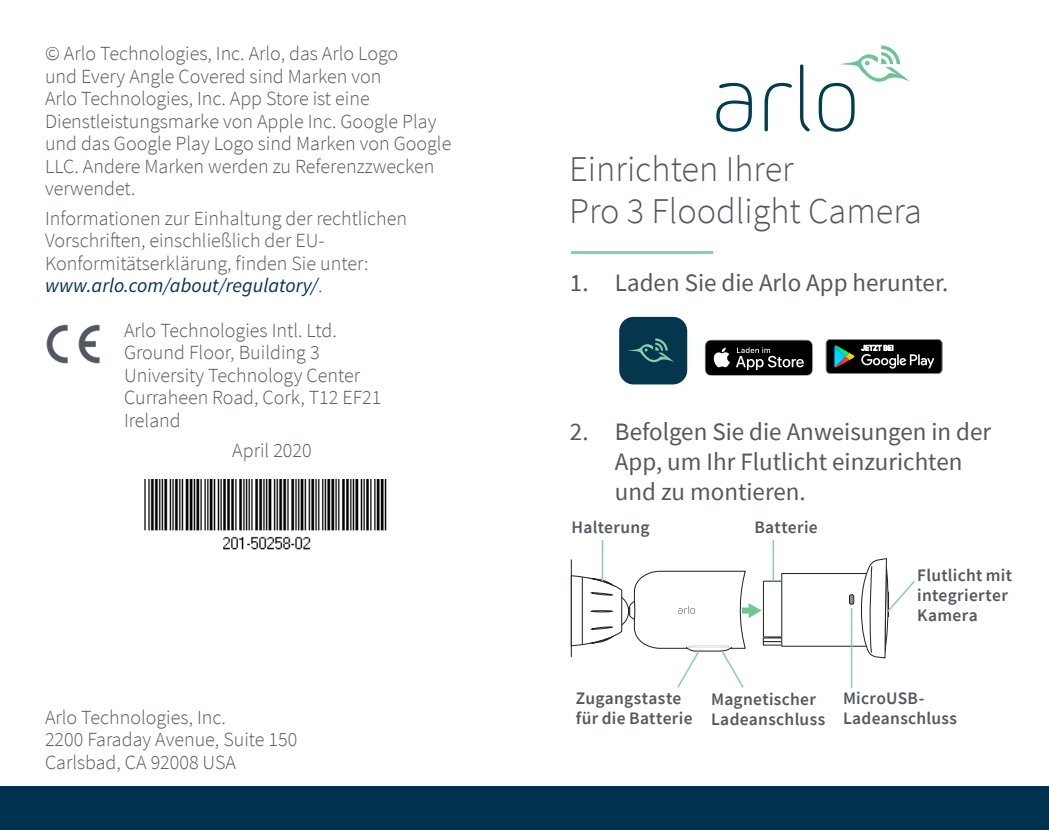
<style>
.page{position:relative;width:1049px;height:830px;background:#fff}
.page>*{position:absolute;margin:0;border:0;box-sizing:border-box;transform-origin:0 0}
.h1_head{font:300 36.25px/41.2px "Source Sans Pro";color:#535861}
.t1{font:25px/30px "Source Sans Pro";color:#535861}
.legalese{font:300 20px/22.5px "Source Sans Pro";color:#535861}
.CallOut_small{font:600 17.5px/20px "Source Sans Pro";letter-spacing:.015em;color:#535861}
.s1{font-weight:400;font-style:italic;color:#05364e}
</style>
<div class="page">
<svg style="left:716px;top:83px;width:36px;height:49px"></svg>
<svg style="left:764px;top:83px;width:28px;height:48px"></svg>
<svg style="left:800px;top:64px;width:9px;height:67px"></svg>
<svg style="left:819px;top:45px;width:91px;height:87px"></svg>
<img style="left:46px;top:324px;width:54px;height:40px">
<hr style="left:571px;top:251px;width:142px;height:2px;background:#89ceae">
<img style="left:144px;top:479px;width:243px;height:71px">
<div style="left:0;top:785px;width:1049px;height:44px;background:#00314e"></div>
<svg style="left:826px;top:339px;width:116px;height:34px;background:#272e2c"></svg>
<svg style="left:705px;top:339px;width:108px;height:36px;background:#2f2f2f"></svg>
<div style="left:619px;top:317px;width:68px;height:67px;background:#05364e;border-radius:14px"></div>
<svg style="left:628px;top:338px;width:46px;height:25px"></svg>
<svg style="left:594px;top:593px;width:35px;height:35px"></svg>
<div style="left:594px;top:593px;width:35px;height:35px;border:1px solid #231f20;border-radius:50%"></div>
<hr style="left:571px;top:559px;width:1px;height:97px;background:#231f20">
<svg style="left:571px;top:575px;width:51px;height:71px"></svg>
<div style="left:849px;top:594px;width:5px;height:10px;border:1px solid #231f20;border-radius:2px"></div>
<hr style="left:772px;top:539px;width:2px;height:42px;background:#89ceae">
<svg style="left:628px;top:570px;width:225px;height:118px"></svg>
<hr style="left:602px;top:539px;width:1px;height:42px;background:#89ceae">
<svg style="left:861px;top:558px;width:54px;height:101px"></svg>
<p class="legalese" style="left:45px;top:42px;width:408px">© Arlo Technologies, Inc. Arlo, das Arlo Logo<br>und Every Angle Covered sind Marken von<br>Arlo Technologies, Inc. App Store ist eine Dienstleistungsmarke von Apple Inc. Google Play und das Google Play Logo sind Marken von Google LLC. Andere Marken werden zu Referenzzwecken verwendet.</p>
<p class="legalese" style="left:45px;top:207px;width:364px">Informationen zur Einhaltung der rechtlichen Vorschriften, einschließlich der EU-Konformitätserklärung, finden Sie unter: <span class="s1">www.arlo.com/about/regulatory/</span>.</p>
<p class="legalese" style="left:124px;top:318px;width:259px">Arlo Technologies Intl. Ltd.<br>Ground Floor, Building 3<br>University Technology Center<br>Curraheen Road, Cork, T12 EF21<br>Ireland</p>
<p class="legalese" style="left:232px;top:439px;width:81px">April 2020</p>
<p class="legalese" style="left:45px;top:705px;width:254px">Arlo Technologies, Inc.<br>2200 Faraday Avenue, Suite 150<br>Carlsbad, CA 92008 USA</p>
<p class="h1_head" style="left:569px;top:149px;width:354px">Einrichten Ihrer<br>Pro 3 Floodlight Camera</p>
<p class="t1" style="left:570px;top:268px;width:380px">1. Laden Sie die Arlo App herunter.</p>
<p class="t1" style="left:615px;top:416px;width:378px;text-indent:-45px">2. Befolgen Sie die Anweisungen in der<br>App, um Ihr Flutlicht einzurichten und zu montieren.</p>
<p class="CallOut_small" style="left:572px;top:517px;width:79px">Halterung</p>
<p class="CallOut_small" style="left:754px;top:517px;width:65px">Batterie</p>
<p class="CallOut_small" style="left:917px;top:565px;width:96px">Flutlicht mit integrierter<br>Kamera</p>
<p class="CallOut_small" style="left:576px;top:687px;width:118px">Zugangstaste für die Batterie</p>
<p class="CallOut_small" style="left:711px;top:688px;width:116px">Magnetischer<br>Ladeanschluss</p>
<p class="CallOut_small" style="left:843px;top:687px;width:116px">MicroUSB-<br>Ladeanschluss</p>
</div>
